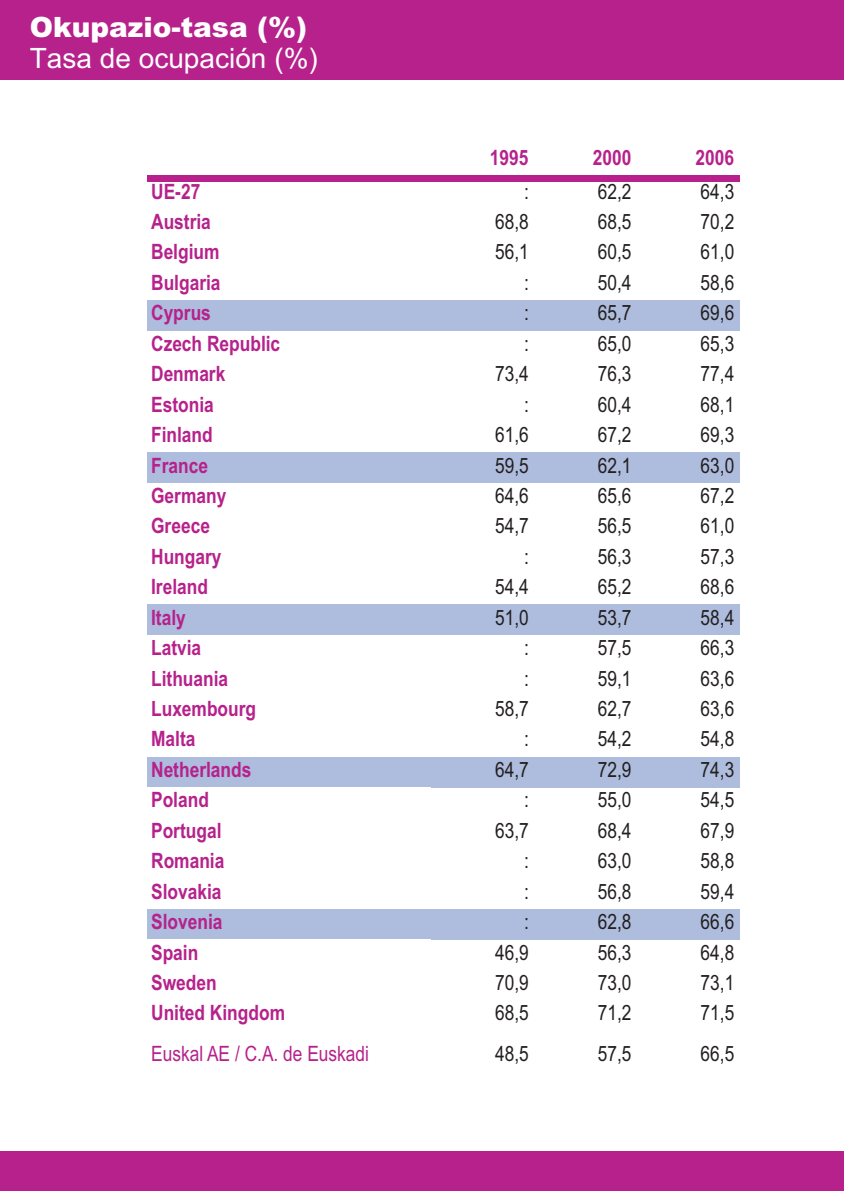
<style>
.page{position:relative;width:844px;height:1191px;background:#fff}
.page>*{position:absolute;margin:0;border:0;box-sizing:border-box;transform-origin:0 0}
.t1{font:28px "Arial";color:#fff}
.t2{font:900 28px "Arial";color:#fff}
.t3{font:21px "Arial Narrow";color:#231f20}
.t4{font:700 21px "Arial Narrow";color:#b6218b}
.t5{font:21px "Arial Narrow";color:#b6218b}
</style>
<div class="page">
<div style="left:0;top:0;width:843px;height:79px;background:#b6218b"></div>
<div style="left:0;top:1151px;width:843px;height:40px;background:#b6218b"></div>
<div style="left:147px;top:300px;width:592px;height:31px;background:#aebcdd"></div>
<div style="left:147px;top:452px;width:592px;height:31px;background:#aebcdd"></div>
<div style="left:147px;top:604px;width:592px;height:31px;background:#aebcdd"></div>
<div style="left:147px;top:756px;width:592px;height:31px;background:#aebcdd"></div>
<div style="left:147px;top:908px;width:592px;height:31px;background:#aebcdd"></div>
<div style="left:147px;top:175px;width:592px;height:7px;background:#b6218b"></div>
<h1 class="t2" style="left:30px;top:17px;width:278px">Okupazio-tasa (%)</h1>
<h1 class="t1" style="left:30px;top:47px;width:289px">Tasa de ocupación (%)</h1>
<p class="t4" style="left:490px;top:150px;width:40px">1995</p>
<p class="t4" style="left:592px;top:150px;width:40px">2000</p>
<p class="t4" style="left:695px;top:150px;width:40px">2006</p>
<p class="t4" style="left:151px;top:183px;width:51px">UE-27</p>
<p class="t3" style="left:524px;top:183px;width:6px">:</p>
<p class="t3" style="left:597px;top:183px;width:35px">62,2</p>
<p class="t3" style="left:700px;top:183px;width:35px">64,3</p>
<p class="t4" style="left:151px;top:214px;width:61px">Austria</p>
<p class="t3" style="left:495px;top:214px;width:35px">68,8</p>
<p class="t3" style="left:597px;top:214px;width:35px">68,5</p>
<p class="t3" style="left:700px;top:214px;width:35px">70,2</p>
<p class="t4" style="left:151px;top:244px;width:70px">Belgium</p>
<p class="t3" style="left:495px;top:244px;width:35px">56,1</p>
<p class="t3" style="left:597px;top:244px;width:35px">60,5</p>
<p class="t3" style="left:700px;top:244px;width:35px">61,0</p>
<p class="t4" style="left:151px;top:275px;width:71px">Bulgaria</p>
<p class="t3" style="left:524px;top:274px;width:6px">:</p>
<p class="t3" style="left:597px;top:274px;width:35px">50,4</p>
<p class="t3" style="left:700px;top:274px;width:35px">58,6</p>
<p class="t4" style="left:151px;top:305px;width:61px">Cyprus</p>
<p class="t3" style="left:524px;top:305px;width:6px">:</p>
<p class="t3" style="left:597px;top:305px;width:35px">65,7</p>
<p class="t3" style="left:700px;top:305px;width:35px">69,6</p>
<p class="t4" style="left:151px;top:336px;width:131px">Czech Republic</p>
<p class="t3" style="left:524px;top:335px;width:6px">:</p>
<p class="t3" style="left:597px;top:335px;width:35px">65,0</p>
<p class="t3" style="left:700px;top:335px;width:35px">65,3</p>
<p class="t4" style="left:151px;top:366px;width:76px">Denmark</p>
<p class="t3" style="left:495px;top:366px;width:35px">73,4</p>
<p class="t3" style="left:597px;top:366px;width:35px">76,3</p>
<p class="t3" style="left:700px;top:366px;width:35px">77,4</p>
<p class="t4" style="left:151px;top:396px;width:64px">Estonia</p>
<p class="t3" style="left:524px;top:396px;width:6px">:</p>
<p class="t3" style="left:597px;top:396px;width:35px">60,4</p>
<p class="t3" style="left:700px;top:396px;width:35px">68,1</p>
<p class="t4" style="left:151px;top:427px;width:63px">Finland</p>
<p class="t3" style="left:495px;top:427px;width:35px">61,6</p>
<p class="t3" style="left:597px;top:427px;width:35px">67,2</p>
<p class="t3" style="left:700px;top:427px;width:35px">69,3</p>
<p class="t4" style="left:151px;top:457px;width:58px">France</p>
<p class="t3" style="left:495px;top:457px;width:35px">59,5</p>
<p class="t3" style="left:597px;top:457px;width:35px">62,1</p>
<p class="t3" style="left:700px;top:457px;width:35px">63,0</p>
<p class="t4" style="left:151px;top:488px;width:77px">Germany</p>
<p class="t3" style="left:495px;top:487px;width:35px">64,6</p>
<p class="t3" style="left:597px;top:487px;width:35px">65,6</p>
<p class="t3" style="left:700px;top:487px;width:35px">67,2</p>
<p class="t4" style="left:151px;top:518px;width:60px">Greece</p>
<p class="t3" style="left:495px;top:518px;width:35px">54,7</p>
<p class="t3" style="left:597px;top:518px;width:35px">56,5</p>
<p class="t3" style="left:700px;top:518px;width:35px">61,0</p>
<p class="t4" style="left:151px;top:549px;width:72px">Hungary</p>
<p class="t3" style="left:524px;top:548px;width:6px">:</p>
<p class="t3" style="left:597px;top:548px;width:35px">56,3</p>
<p class="t3" style="left:700px;top:548px;width:35px">57,3</p>
<p class="t4" style="left:151px;top:579px;width:58px">Ireland</p>
<p class="t3" style="left:495px;top:579px;width:35px">54,4</p>
<p class="t3" style="left:597px;top:579px;width:35px">65,2</p>
<p class="t3" style="left:700px;top:579px;width:35px">68,6</p>
<p class="t4" style="left:151px;top:609px;width:36px">Italy</p>
<p class="t3" style="left:495px;top:609px;width:35px">51,0</p>
<p class="t3" style="left:597px;top:609px;width:35px">53,7</p>
<p class="t3" style="left:700px;top:609px;width:35px">58,4</p>
<p class="t4" style="left:151px;top:640px;width:52px">Latvia</p>
<p class="t3" style="left:524px;top:640px;width:6px">:</p>
<p class="t3" style="left:597px;top:640px;width:35px">57,5</p>
<p class="t3" style="left:700px;top:640px;width:35px">66,3</p>
<p class="t4" style="left:151px;top:670px;width:79px">Lithuania</p>
<p class="t3" style="left:524px;top:670px;width:6px">:</p>
<p class="t3" style="left:597px;top:670px;width:35px">59,1</p>
<p class="t3" style="left:700px;top:670px;width:35px">63,6</p>
<p class="t4" style="left:151px;top:701px;width:106px">Luxembourg</p>
<p class="t3" style="left:495px;top:700px;width:35px">58,7</p>
<p class="t3" style="left:597px;top:700px;width:35px">62,7</p>
<p class="t3" style="left:700px;top:700px;width:35px">63,6</p>
<p class="t4" style="left:151px;top:731px;width:46px">Malta</p>
<p class="t3" style="left:524px;top:731px;width:6px">:</p>
<p class="t3" style="left:597px;top:731px;width:35px">54,2</p>
<p class="t3" style="left:700px;top:731px;width:35px">54,8</p>
<p class="t4" style="left:151px;top:762px;width:102px">Netherlands</p>
<p class="t3" style="left:495px;top:761px;width:35px">64,7</p>
<p class="t3" style="left:597px;top:761px;width:35px">72,9</p>
<p class="t3" style="left:700px;top:761px;width:35px">74,3</p>
<p class="t4" style="left:151px;top:792px;width:59px">Poland</p>
<p class="t3" style="left:524px;top:792px;width:6px">:</p>
<p class="t3" style="left:597px;top:792px;width:35px">55,0</p>
<p class="t3" style="left:700px;top:792px;width:35px">54,5</p>
<p class="t4" style="left:151px;top:822px;width:72px">Portugal</p>
<p class="t3" style="left:495px;top:822px;width:35px">63,7</p>
<p class="t3" style="left:597px;top:822px;width:35px">68,4</p>
<p class="t3" style="left:700px;top:822px;width:35px">67,9</p>
<p class="t4" style="left:151px;top:853px;width:75px">Romania</p>
<p class="t3" style="left:524px;top:853px;width:6px">:</p>
<p class="t3" style="left:597px;top:853px;width:35px">63,0</p>
<p class="t3" style="left:700px;top:853px;width:35px">58,8</p>
<p class="t4" style="left:151px;top:883px;width:72px">Slovakia</p>
<p class="t3" style="left:524px;top:883px;width:6px">:</p>
<p class="t3" style="left:597px;top:883px;width:35px">56,8</p>
<p class="t3" style="left:700px;top:883px;width:35px">59,4</p>
<p class="t4" style="left:151px;top:914px;width:73px">Slovenia</p>
<p class="t3" style="left:524px;top:913px;width:6px">:</p>
<p class="t3" style="left:597px;top:913px;width:35px">62,8</p>
<p class="t3" style="left:700px;top:913px;width:35px">66,6</p>
<p class="t4" style="left:151px;top:944px;width:49px">Spain</p>
<p class="t3" style="left:495px;top:944px;width:35px">46,9</p>
<p class="t3" style="left:597px;top:944px;width:35px">56,3</p>
<p class="t3" style="left:700px;top:944px;width:35px">64,8</p>
<p class="t4" style="left:151px;top:975px;width:67px">Sweden</p>
<p class="t3" style="left:495px;top:974px;width:35px">70,9</p>
<p class="t3" style="left:597px;top:974px;width:35px">73,0</p>
<p class="t3" style="left:700px;top:974px;width:35px">73,1</p>
<p class="t4" style="left:151px;top:1005px;width:135px">United Kingdom</p>
<p class="t3" style="left:495px;top:1005px;width:35px">68,5</p>
<p class="t3" style="left:597px;top:1005px;width:35px">71,2</p>
<p class="t3" style="left:700px;top:1005px;width:35px">71,5</p>
<p class="t5" style="left:151px;top:1046px;width:219px">Euskal AE / C.A. de Euskadi</p>
<p class="t3" style="left:495px;top:1046px;width:35px">48,5</p>
<p class="t3" style="left:597px;top:1046px;width:35px">57,5</p>
<p class="t3" style="left:700px;top:1046px;width:35px">66,5</p>
</div>
